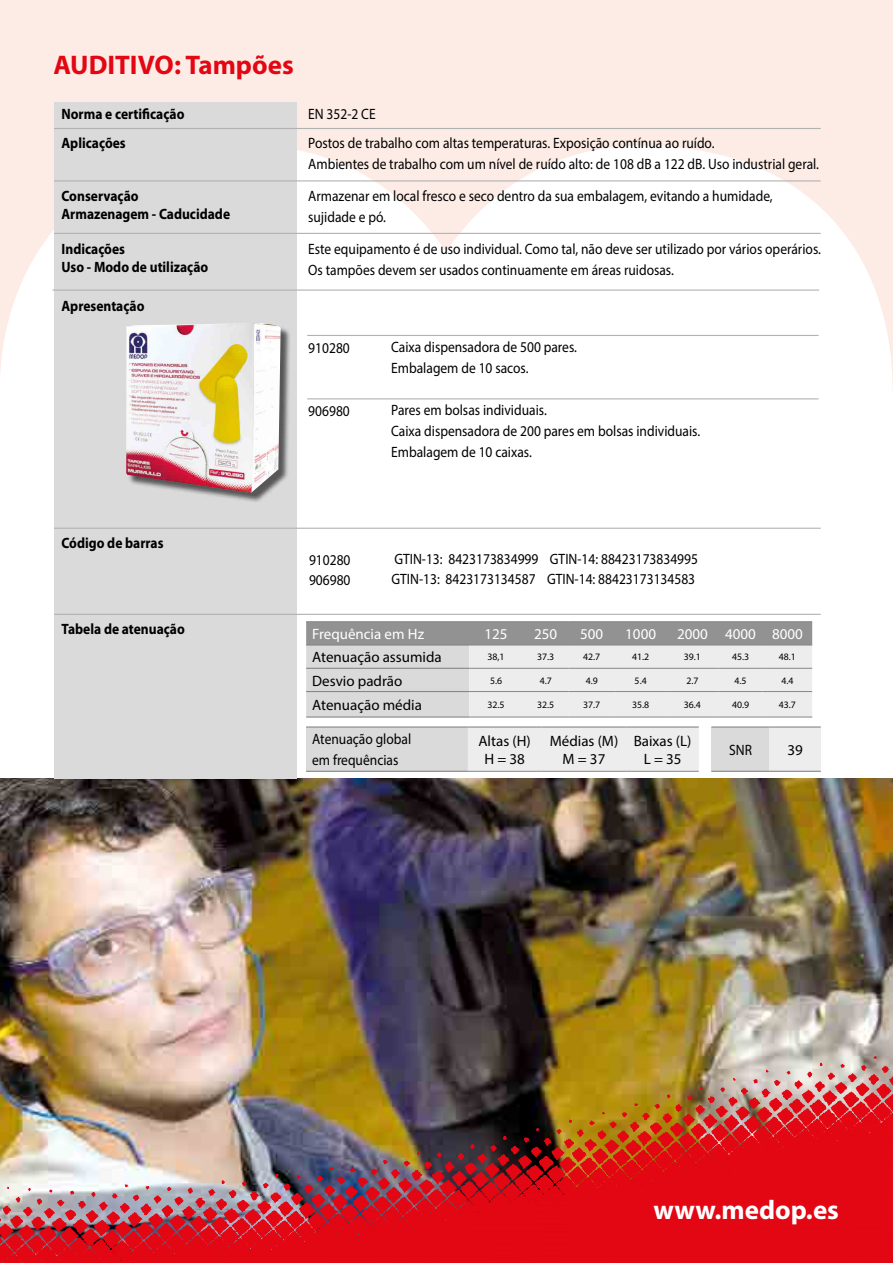
<style>
.page{position:relative;width:893px;height:1263px;background:#fff}
.page>*{position:absolute;margin:0;border:0;box-sizing:border-box;transform-origin:0 0}
.t1{font:700 27px "Myriad Pro";color:#e30613}
.t2{font:700 27px "Myriad Pro";color:#fff}
.t3{font:15px/21px "Myriad Pro";color:#000;scale:.9 1}
.t4{font:700 15px/18px "Myriad Pro";color:#000;scale:.9 1}
.t5{font:15px/18px "Myriad Pro";color:#000;text-align:center}
.t6{font:15px "Myriad Pro";color:#fff}
.t7{font:9.75px "Myriad Pro";color:#000}
</style>
<div class="page">
<img style="left:0;top:778px;width:893px;height:278px">
<img style="left:0;top:1056px;width:893px;height:207px">
<svg style="left:0;top:0;width:893px;height:392px;fill:#fdece5"></svg>
<div style="left:54px;top:102px;width:242px;height:676px;background:#dadada"></div>
<hr style="left:54px;top:614px;width:767px;height:1px;background:#b3b2b2">
<hr style="left:54px;top:528px;width:767px;height:1px;background:#b3b2b2">
<hr style="left:52px;top:289px;width:767px;height:2px;background:#b3b2b2">
<hr style="left:54px;top:180px;width:767px;height:1px;background:#b3b2b2">
<hr style="left:54px;top:233px;width:767px;height:1px;background:#b3b2b2">
<hr style="left:54px;top:128px;width:767px;height:1px;background:#b3b2b2">
<hr style="left:307px;top:335px;width:512px;height:1px;background:#b3b2b2">
<hr style="left:307px;top:398px;width:512px;height:1px;background:#b3b2b2">
<svg style="left:306px;top:622px;width:506px;height:95px;background:#d1d1d1"></svg>
<hr style="left:306px;top:621px;width:163px;height:1px;background:#878787">
<hr style="left:469px;top:621px;width:54px;height:1px;background:#878787">
<hr style="left:523px;top:621px;width:45px;height:1px;background:#878787">
<hr style="left:568px;top:621px;width:47px;height:1px;background:#878787">
<hr style="left:615px;top:621px;width:51px;height:1px;background:#878787">
<hr style="left:666px;top:621px;width:53px;height:1px;background:#878787">
<hr style="left:719px;top:621px;width:44px;height:1px;background:#878787">
<hr style="left:763px;top:621px;width:49px;height:1px;background:#878787">
<hr style="left:306px;top:644px;width:163px;height:2px;background:#878787">
<hr style="left:306px;top:668px;width:163px;height:1px;background:#878787">
<hr style="left:306px;top:691px;width:163px;height:1px;background:#878787">
<hr style="left:306px;top:716px;width:163px;height:2px;background:#878787">
<hr style="left:469px;top:645px;width:54px;height:1px;background:#878787">
<hr style="left:523px;top:645px;width:45px;height:1px;background:#878787">
<hr style="left:568px;top:645px;width:47px;height:1px;background:#878787">
<hr style="left:615px;top:645px;width:51px;height:1px;background:#878787">
<hr style="left:666px;top:645px;width:53px;height:1px;background:#878787">
<hr style="left:719px;top:645px;width:44px;height:1px;background:#878787">
<hr style="left:763px;top:645px;width:49px;height:1px;background:#878787">
<hr style="left:469px;top:668px;width:54px;height:1px;background:#878787">
<hr style="left:523px;top:668px;width:45px;height:1px;background:#878787">
<hr style="left:568px;top:668px;width:47px;height:1px;background:#878787">
<hr style="left:615px;top:668px;width:51px;height:1px;background:#878787">
<hr style="left:666px;top:668px;width:53px;height:1px;background:#878787">
<hr style="left:719px;top:668px;width:44px;height:1px;background:#878787">
<hr style="left:763px;top:668px;width:49px;height:1px;background:#878787">
<hr style="left:469px;top:691px;width:54px;height:1px;background:#878787">
<hr style="left:523px;top:691px;width:45px;height:1px;background:#878787">
<hr style="left:568px;top:691px;width:47px;height:1px;background:#878787">
<hr style="left:615px;top:691px;width:51px;height:1px;background:#878787">
<hr style="left:666px;top:691px;width:53px;height:1px;background:#878787">
<hr style="left:719px;top:691px;width:44px;height:1px;background:#878787">
<hr style="left:763px;top:691px;width:49px;height:1px;background:#878787">
<hr style="left:469px;top:717px;width:54px;height:1px;background:#878787">
<hr style="left:523px;top:717px;width:45px;height:1px;background:#878787">
<hr style="left:568px;top:717px;width:47px;height:1px;background:#878787">
<hr style="left:615px;top:717px;width:51px;height:1px;background:#878787">
<hr style="left:666px;top:717px;width:53px;height:1px;background:#878787">
<hr style="left:719px;top:717px;width:44px;height:1px;background:#878787">
<hr style="left:763px;top:717px;width:49px;height:1px;background:#878787">
<div style="left:306px;top:727px;width:162px;height:44px;background:#dadada"></div>
<div style="left:468px;top:728px;width:231px;height:43px;background:#ededed"></div>
<hr style="left:306px;top:726px;width:162px;height:2px;background:#878787">
<hr style="left:468px;top:726px;width:73px;height:2px;background:#878787">
<hr style="left:541px;top:726px;width:85px;height:2px;background:#878787">
<hr style="left:626px;top:726px;width:73px;height:2px;background:#878787">
<hr style="left:306px;top:771px;width:162px;height:1px;background:#878787">
<hr style="left:468px;top:771px;width:73px;height:1px;background:#878787">
<hr style="left:541px;top:771px;width:85px;height:1px;background:#878787">
<hr style="left:626px;top:771px;width:73px;height:1px;background:#878787">
<div style="left:711px;top:727px;width:59px;height:44px;background:#dadada"></div>
<div style="left:770px;top:727px;width:51px;height:44px;background:#ededed"></div>
<hr style="left:711px;top:726px;width:59px;height:2px;background:#878787">
<hr style="left:770px;top:726px;width:51px;height:2px;background:#878787">
<hr style="left:711px;top:771px;width:59px;height:1px;background:#878787">
<hr style="left:770px;top:771px;width:51px;height:1px;background:#878787">
<div style="left:128px;top:325px;width:163px;height:178px;background:#000;opacity:.6"></div>
<img style="left:126px;top:323px;width:155px;height:170px">
<h1 class="t1" style="left:54px;top:48px;width:242px">AUDITIVO: Tampões</h1>
<p class="t4" style="left:62px;top:100px;width:138px;line-height:28.7px">Norma e certificação<br>Aplicações</p>
<p class="t4" style="left:62px;top:187px;width:189px">Conservação<br>Armazenagem - Caducidade</p>
<p class="t4" style="left:62px;top:240px;width:164px">Indicações<br>Uso - Modo de utilização</p>
<p class="t4" style="left:62px;top:296px;width:94px">Apresentação</p>
<p class="t3" style="left:308px;top:100px;width:453px;line-height:28.7px">EN 352-2 CE<br>Postos de trabalho com altas temperaturas. Exposição contínua ao ruído.</p>
<p class="t3" style="left:308px;top:148px;width:569px;line-height:32px">Ambientes de trabalho com um nível de ruído alto: de 108 dB a 122 dB. Uso industrial geral.<br>Armazenar em local fresco e seco dentro da sua embalagem, evitando a humidade,</p>
<p class="t3" style="left:308px;top:201px;width:571px;line-height:32.1px">sujidade e pó.<br>Este equipamento é de uso individual. Como tal, não deve ser utilizado por vários operários.</p>
<p class="t3" style="left:308px;top:259px;width:408px">Os tampões devem ser usados continuamente em áreas ruidosas.</p>
<p class="t3" style="left:308px;top:337px;width:48px">910280</p>
<p class="t3" style="left:308px;top:400px;width:48px">906980</p>
<p class="t3" style="left:391px;top:336px;width:208px">Caixa dispensadora de 500 pares.<br>Embalagem de 10 sacos.</p>
<p class="t3" style="left:391px;top:399px;width:345px">Pares em bolsas individuais.<br>Caixa dispensadora de 200 pares em bolsas individuais.<br>Embalagem de 10 caixas.</p>
<p class="t4" style="left:62px;top:534px;width:115px">Código de barras</p>
<p class="t4" style="left:62px;top:619px;width:139px">Tabela de atenuação</p>
<p class="t3" style="left:309px;top:550px;width:48px;line-height:19.5px">910280<br>906980</p>
<p class="t3" style="left:391px;top:549px;width:342px;line-height:19.8px">GTIN-13: 8423173834999 GTIN-14: 88423173834995<br>GTIN-13: 8423173134587 GTIN-14: 88423173134583</p>
<p class="t6" style="left:312px;top:625px;width:113px">Frequência em Hz</p>
<p class="t6" style="left:485px;top:625px;width:25px">125</p>
<p class="t6" style="left:534px;top:625px;width:25px">250</p>
<p class="t6" style="left:580px;top:625px;width:25px">500</p>
<p class="t6" style="left:625px;top:625px;width:32px">1000</p>
<p class="t6" style="left:677px;top:625px;width:127px">2000 4000 8000</p>
<p class="t5" style="left:312px;top:648px;width:131px">Atenuação assumida</p>
<p class="t7" style="left:487px;top:651px;width:19px">38,1</p>
<p class="t7" style="left:537px;top:651px;width:19px">37.3</p>
<p class="t7" style="left:583px;top:651px;width:19px">42.7</p>
<p class="t7" style="left:632px;top:651px;width:19px">41.2</p>
<p class="t7" style="left:684px;top:651px;width:19px">39.1</p>
<p class="t7" style="left:732px;top:651px;width:19px">45.3</p>
<p class="t7" style="left:779px;top:651px;width:19px">48.1</p>
<p class="t5" style="left:312px;top:671px;width:92px">Desvio padrão</p>
<p class="t7" style="left:490px;top:674px;width:14px">5.6</p>
<p class="t7" style="left:540px;top:674px;width:14px">4.7</p>
<p class="t7" style="left:586px;top:674px;width:14px">4.9</p>
<p class="t7" style="left:635px;top:674px;width:14px">5.4</p>
<p class="t7" style="left:686px;top:674px;width:14px">2.7</p>
<p class="t7" style="left:734px;top:674px;width:14px">4.5</p>
<p class="t7" style="left:781px;top:674px;width:14px">4.4</p>
<p class="t5" style="left:312px;top:696px;width:111px">Atenuação média</p>
<p class="t7" style="left:487px;top:699px;width:19px">32.5</p>
<p class="t7" style="left:537px;top:699px;width:19px">32.5</p>
<p class="t7" style="left:583px;top:699px;width:19px">37.7</p>
<p class="t7" style="left:632px;top:699px;width:19px">35.8</p>
<p class="t7" style="left:684px;top:699px;width:19px">36.4</p>
<p class="t7" style="left:732px;top:699px;width:19px">40.9</p>
<p class="t7" style="left:779px;top:699px;width:19px">43.7</p>
<p class="t3" style="left:312px;top:728px;width:112px">Atenuação global em frequências</p>
<p class="t5" style="left:478px;top:731px;width:54px">Altas (H)<br>H = 38</p>
<p class="t5" style="left:550px;top:731px;width:70px">Médias (M)<br>M = 37</p>
<p class="t5" style="left:634px;top:731px;width:59px">Baixas (L)<br>L = 35</p>
<p class="t3" style="left:729px;top:739px;width:27px">SNR</p>
<p class="t5" style="left:787px;top:740px;width:17px">39</p>
<h1 class="t2" style="left:653px;top:1192px;width:187px">www.medop.es</h1>
</div>
